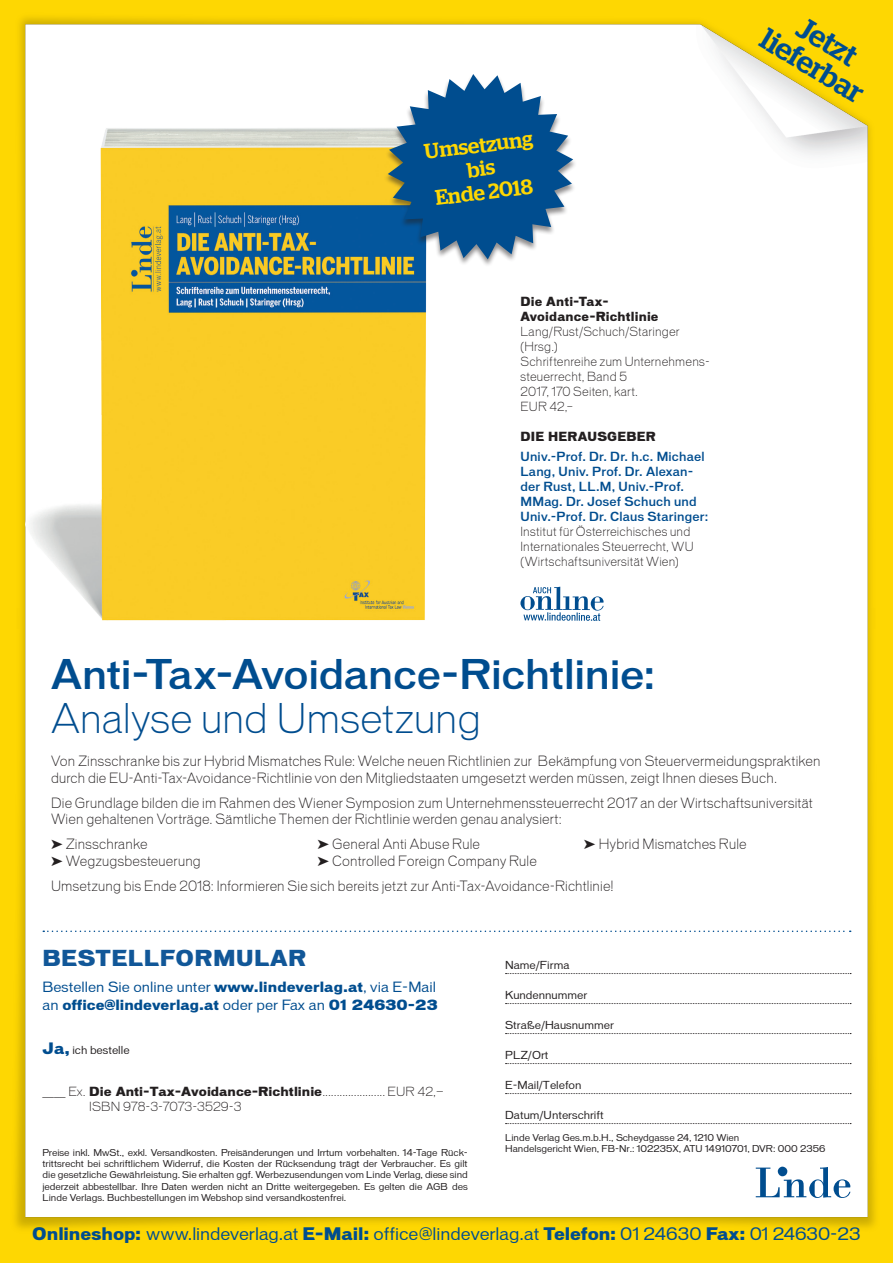
<style>
.page{position:relative;width:893px;height:1263px;background:#fff}
.page>*{position:absolute;margin:0;border:0;box-sizing:border-box;transform-origin:0 0}
.Headline{font:500 39px/43.5px "Vonnes";letter-spacing:-.01em;color:#004d8f}
.t1{font:500 30px/28.5px "Stag";color:#004d8f;text-align:center}
.t2{font:500 21.3px/23.4px "Stag";color:#fed702;text-align:center}
.t3{font:700 expanded 21px "Vonnes";letter-spacing:.02em;color:#115798}
.t4{font:16.5px "Vonnes";color:#004d8f}
.Fließtext{font:300 13.5px/16.5px "Vonnes";letter-spacing:.015em;color:#231f20;scale:.96 1}
.t5{font:700 expanded 13.5px/18px "Vonnes";color:#004d8f}
.Autorenbeschreibung{font:500 12px/15px "Vonnes";letter-spacing:.015em;color:#004d8f;scale:.96 1}
.BS_Titel{font:300 12px/15px "Vonnes";letter-spacing:.015em;color:#231f20;scale:.96 1}
.BS_Titel-2{font:300 12px/15px "Vonnes";letter-spacing:.015em;color:#231f20}
.t6{font:700 expanded 12px/15px "Vonnes";letter-spacing:.015em;color:#231f20;scale:.96 1}
.t7{font:10.5px "Vonnes";color:#231f20}
.Zeitleiste_Datum{font:9px/11.2px "Vonnes";color:#231f20}
.s1{font-weight:300;color:#231f20}
.s2{font-weight:300}
.s3{font-weight:400;font-stretch:normal}
.s4{font-weight:700;font-stretch:expanded;font-size:15px;color:#004d8f}
.s5{font-weight:700;font-stretch:expanded}
</style>
<div class="page">
<img style="left:0;top:0;width:893px;height:1263px">
<svg style="left:506px;top:973px;width:345px;height:1px"></svg>
<svg style="left:506px;top:1003px;width:345px;height:1px"></svg>
<svg style="left:506px;top:1033px;width:345px;height:1px"></svg>
<svg style="left:506px;top:1063px;width:345px;height:1px"></svg>
<svg style="left:506px;top:1093px;width:345px;height:1px"></svg>
<svg style="left:506px;top:1123px;width:345px;height:1px"></svg>
<svg style="left:756px;top:1167px;width:94px;height:31px"></svg>
<svg style="left:43px;top:930px;width:808px;height:2px"></svg>
<img style="left:26px;top:34px;width:529px;height:597px">
<svg style="left:520px;top:587px;width:84px;height:34px"></svg>
<div style="left:384px;top:74px;width:193px;height:194px;background:#231f20;opacity:.5"></div>
<svg style="left:388px;top:74px;width:185px;height:185px"></svg>
<p class="t2" style="left:423px;top:140px;width:111px;rotate:-7deg">Umsetzung bis<br>Ende 2018</p>
<p class="t6" style="left:520px;top:294px;width:145px">Die Anti-Tax-<br>Avoidance-Richtlinie</p>
<p class="BS_Titel" style="left:520px;top:324px;width:167px">Lang/Rust/Schuch/Staringer (Hrsg.)</p>
<p class="BS_Titel" style="left:520px;top:354px;width:199px">Schriftenreihe zum Unternehmens&shy;steuerrecht, Band 5</p>
<p class="BS_Titel" style="left:520px;top:384px;width:124px">2017, 170 Seiten, kart.</p>
<p class="BS_Titel" style="left:520px;top:399px;width:56px">EUR 42,–</p>
<p class="t6" style="left:520px;top:429px;width:142px">DIE HERAUSGEBER</p>
<p class="Autorenbeschreibung" style="left:520px;top:448px;width:197px">Univ.-Prof. Dr. Dr. h.c. Michael<br>Lang, Univ. Prof. Dr. Alexan&shy;der Rust, LL.M, Univ.-Prof.<br>MMag. Dr. Josef Schuch und<br>Univ.-Prof. Dr. Claus Staringer:<br><span class="s1">Institut für Österreichisches und<br>Internationales Steuerrecht, WU (Wirtschaftsuniversität Wien)</span></p>
<h2 class="t1" style="left:785px;top:-1px;width:116px;rotate:31deg">Jetzt lieferbar</h2>
<p class="Headline" style="left:51px;top:652px;width:606px">Anti-Tax-Avoidance-Richtlinie:<br><span class="s2">Analyse und Umsetzung</span></p>
<p class="Fließtext" style="left:51px;top:753px;width:803px">Von Zinsschranke bis zur Hybrid Mismatches Rule: Welche neuen Richtlinien zur Bekämpfung von Steuervermeidungspraktiken durch die EU-Anti-Tax-Avoidance-Richtlinie von den Mitgliedstaaten umgesetzt werden müssen, zeigt Ihnen dieses Buch.</p>
<p class="Fließtext" style="left:51px;top:794px;width:795px">Die Grundlage bilden die im Rahmen des Wiener Symposion zum Unternehmenssteuerrecht 2017 an der Wirtschaftsuniversität<br>Wien gehaltenen Vorträge. Sämtliche Themen der Richtlinie werden genau analysiert:</p>
<p class="Fließtext" style="left:51px;top:836px;width:102px">➤ Zinsschranke</p>
<p class="Fließtext" style="left:51px;top:852px;width:158px">➤ Wegzugsbesteuerung</p>
<p class="Fließtext" style="left:317px;top:836px;width:171px">➤ General Anti Abuse Rule</p>
<p class="Fließtext" style="left:317px;top:852px;width:230px">➤ Controlled Foreign Company Rule</p>
<p class="Fließtext" style="left:584px;top:836px;width:171px">➤ Hybrid Mismatches Rule</p>
<p class="Fließtext" style="left:51px;top:877px;width:588px">Umsetzung bis Ende 2018: Informieren Sie sich bereits jetzt zur Anti-Tax-Avoidance-Richtlinie!</p>
<h3 class="t3" style="left:43px;top:945px;width:265px">BESTELLFORMULAR</h3>
<p class="t5" style="left:43px;top:978px;width:397px"><span class="s3">Bestellen Sie online unter</span> www.lindeverlag.at<span class="s3">, via E-Mail an</span> office@lindeverlag.at <span class="s3">oder per Fax an</span> 01 24630-23</p>
<p class="t7" style="left:43px;top:1044px;width:89px"><span class="s4">Ja,</span> ich bestelle</p>
<p class="BS_Titel-2" style="left:89px;top:1084px;width:356px;text-indent:-47px">____ Ex. <span class="s5">Die Anti-Tax-Avoidance-Richtlinie</span>...................... EUR 42,—<br>ISBN 978-3-7073-3529-3</p>
<p class="Zeitleiste_Datum" style="left:43px;top:1147px;width:427px;text-align:justify">Preise inkl. MwSt., exkl. Versandkosten. Preisänderungen und Irrtum vorbehalten. 14-Tage Rück&shy;trittsrecht bei schriftlichem Widerruf, die Kosten der Rücksendung trägt der Verbraucher. Es gilt die gesetzliche Gewährleistung. Sie erhalten ggf. Werbezusendungen vom Linde Verlag, diese sind jederzeit abbestellbar. Ihre Daten werden nicht an Dritte weitergegeben. Es gelten die AGB des Linde Verlags. Buchbestellungen im Webshop sind versandkostenfrei.</p>
<p class="t7" style="left:505px;top:959px;width:66px">Name/Firma</p>
<p class="t7" style="left:505px;top:989px;width:84px">Kundennummer</p>
<p class="t7" style="left:505px;top:1019px;width:110px">Straße/Hausnummer</p>
<p class="t7" style="left:505px;top:1049px;width:45px">PLZ/Ort</p>
<p class="t7" style="left:505px;top:1079px;width:78px">E-Mail/Telefon</p>
<p class="t7" style="left:505px;top:1109px;width:100px">Datum/Unterschrift</p>
<p class="Zeitleiste_Datum" style="left:505px;top:1132px;width:322px">Linde Verlag Ges.m.b.H., Scheydgasse 24, 1210 Wien<br>Handelsgericht Wien, FB-Nr.: 102235X, ATU 14910701, DVR: 000 2356</p>
<p class="t4" style="left:32px;top:1224px;width:830px"><span class="s5">Onlineshop:</span> www.lindeverlag.at <span class="s5">E-Mail:</span> office@lindeverlag.at <span class="s5">Telefon:</span> 01 24630 <span class="s5">Fax:</span> 01 24630-23</p>
</div>
